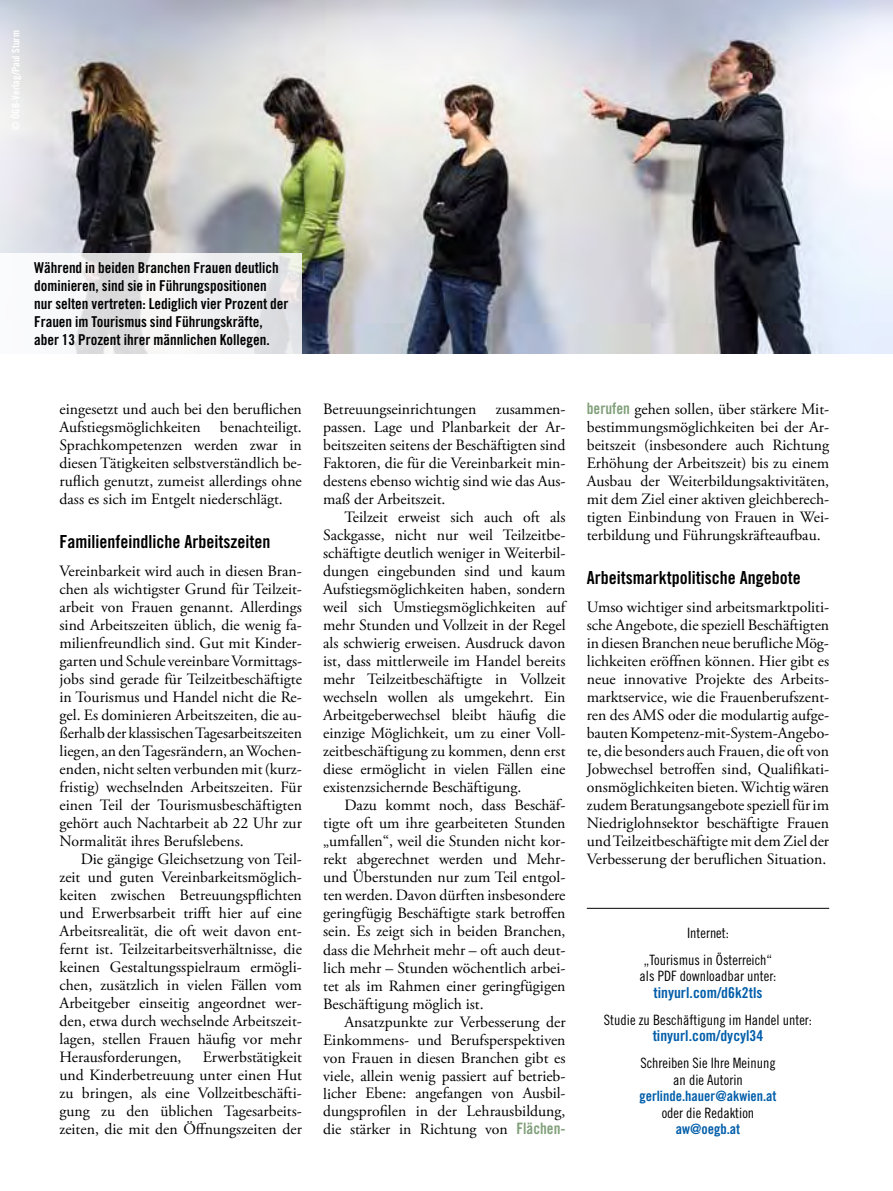
<style>
.page{position:relative;width:893px;height:1191px;background:#fff}
.page>*{position:absolute;margin:0;border:0;box-sizing:border-box;transform-origin:0 0}
.t1{font:18px "Trade Gothic Bold Cond Twenty";color:#000}
.t2{font:15.75px/18px "Adobe Garamond Pro";color:#000;text-align:justify}
.t3{font:15px/18px "Trade Gothic Bold Cond Twenty";color:#000}
.t4{font:15px "Trade Gothic Bold Cond Twenty";color:#005da9}
.t5{font:14.25px/26.1px "Trade Gothic Cond Eighteen";color:#000;text-align:center}
.t6{font:14.25px "Trade Gothic Bold Cond Twenty";color:#005da9}
.t7{font:10.5px "Trade Gothic Bold Cond Twenty";color:#fff}
.s1{font-family:"Trade Gothic Bold Cond Twenty";color:#809f7a}
</style>
<div class="page">
<hr style="left:587px;top:908px;width:242px;height:1px;background:#000">
<img style="left:0;top:0;width:893px;height:353px">
<svg style="left:0;top:253px;width:302px;height:100px"></svg>
<p class="t7" style="left:9px;top:130px;width:101px;rotate:-90deg">© ÖGB-Verlag/Paul Sturm</p>
<p class="t3" style="left:34px;top:258px;width:256px">Während in beiden Branchen Frauen deutlich dominieren, sind sie in Führungspositionen nur selten vertreten: Lediglich vier Prozent der Frauen im Tourismus sind Führungskräfte, aber 13 Prozent ihrer männlichen Kollegen.</p>
<p class="t2" style="left:60px;top:401px;width:244px">eingesetzt und auch bei den beruflichen Aufstiegsmöglichkeiten benachteiligt.<br>Sprachkompetenzen werden zwar in diesen Tätigkeiten selbstverständlich be&shy;ruflich genutzt, zumeist allerdings ohne dass es sich im Entgelt niederschlägt.</p>
<p class="t1" style="left:60px;top:530px;width:212px">Familienfeindliche Arbeitszeiten</p>
<p class="t2" style="left:60px;top:563px;width:244px">Vereinbarkeit wird auch in diesen Bran&shy;chen als wichtigster Grund für Teilzeit&shy;arbeit von Frauen genannt. Allerdings sind Arbeitszeiten üblich, die wenig fa&shy;milienfreundlich sind. Gut mit Kinder&shy;garten und Schule vereinbare Vormittags&shy;jobs sind gerade für Teilzeitbeschäftigte in Tourismus und Handel nicht die Re&shy;gel. Es dominieren Arbeitszeiten, die au&shy;ßerhalb der klassischen Tagesarbeitszeiten liegen, an den Tagesrändern, an Wochen&shy;enden, nicht selten verbunden mit (kurz&shy;fristig) wechselnden Arbeitszeiten. Für einen Teil der Tourismusbeschäftigten gehört auch Nachtarbeit ab 22 Uhr zur Normalität ihres Berufslebens.</p>
<p class="t2" style="left:60px;top:851px;width:244px;text-indent:21px">Die gängige Gleichsetzung von Teil&shy;zeit und guten Vereinbarkeitsmöglich&shy;keiten zwischen Betreuungspflichten und Erwerbsarbeit trifft hier auf eine Arbeitsrealität, die oft weit davon ent&shy;fernt ist. Teilzeitarbeitsverhältnisse, die keinen Gestaltungsspielraum ermögli&shy;chen, zusätzlich in vielen Fällen vom Arbeitgeber einseitig angeordnet wer&shy;den, etwa durch wechselnde Arbeitszeit&shy;lagen, stellen Frauen häufig vor mehr Herausforderungen,</p>
<p class="t2" style="left:60px;top:1049px;width:244px;text-indent:143px">Erwerbstätigkeit und Kinderbetreuung unter einen Hut zu bringen, als eine Vollzeitbeschäfti&shy;gung zu den üblichen Tagesarbeits&shy;zeiten, die mit den Öffnungszeiten der</p>
<p class="t2" style="left:323px;top:401px;width:244px">Betreuungseinrichtungen zusammen&shy;passen. Lage und Planbarkeit der Ar&shy;beitszeiten seitens der Beschäftigten sind Faktoren, die für die Vereinbarkeit min&shy;destens ebenso wichtig sind wie das Aus&shy;maß der Arbeitszeit.</p>
<p class="t2" style="left:323px;top:509px;width:244px;text-indent:21px">Teilzeit erweist sich auch oft als Sackgasse, nicht nur weil Teilzeitbe&shy;schäftigte deutlich weniger in Weiterbil&shy;dungen eingebunden sind und kaum Aufstiegsmöglichkeiten haben, sondern weil sich Umstiegsmöglichkeiten auf mehr Stunden und Vollzeit in der Regel als schwierig erweisen. Ausdruck davon ist, dass mittlerweile im Handel bereits mehr Teilzeitbeschäftigte in Vollzeit wechseln wollen als umgekehrt. Ein Arbeitgeberwechsel bleibt häufig die einzige Möglichkeit, um zu einer Voll&shy;zeitbeschäftigung zu kommen, denn erst diese ermöglicht in vielen Fällen eine existenzsichernde Beschäftigung.</p>
<p class="t2" style="left:323px;top:797px;width:244px;text-indent:21px">Dazu kommt noch, dass Beschäf&shy;tigte oft um ihre gearbeiteten Stunden „umfallen“, weil die Stunden nicht kor&shy;rekt abgerechnet werden und Mehr&shy;und Überstunden nur zum Teil entgol&shy;ten werden. Davon dürften insbesondere geringfügig Beschäftigte stark betroffen sein. Es zeigt sich in beiden Branchen, dass die Mehrheit mehr – oft auch deut&shy;lich mehr – Stunden wöchentlich arbei&shy;tet als im Rahmen einer geringfügigen Beschäftigung möglich ist.</p>
<p class="t2" style="left:323px;top:1013px;width:244px;text-indent:21px">Ansatzpunkte zur Verbesserung der Einkommens- und Berufsperspektiven von Frauen in diesen Branchen gibt es viele, allein wenig passiert auf betrieb&shy;licher Ebene: angefangen von Ausbil&shy;dungsprofilen in der Lehrausbildung, die stärker in Richtung von <span class="s1">Flächen-</span></p>
<p class="t2" style="left:587px;top:401px;width:244px"><span class="s1">berufen</span> gehen sollen, über stärkere Mit&shy;bestimmungsmöglichkeiten bei der Ar&shy;beitszeit (insbesondere auch Richtung Erhöhung der Arbeitszeit) bis zu einem Ausbau der Weiterbildungsaktivitäten, mit dem Ziel einer aktiven gleichberech&shy;tigten Einbindung von Frauen in Wei&shy;terbildung und Führungskräfteaufbau.</p>
<p class="t1" style="left:587px;top:566px;width:215px">Arbeitsmarktpolitische Angebote</p>
<p class="t2" style="left:587px;top:599px;width:244px">Umso wichtiger sind arbeitsmarktpoliti&shy;sche Angebote, die speziell Beschäftigten in diesen Branchen neue berufliche Mög&shy;lichkeiten eröffnen können. Hier gibt es neue innovative Projekte des Arbeits&shy;marktservice, wie die Frauenberufszent&shy;ren des AMS oder die modulartig aufge&shy;bauten Kompetenz-mit-System-Angebo&shy;te, die besonders auch Frauen, die oft von Jobwechsel betroffen sind, Qualifikati&shy;onsmöglichkeiten bieten. Wichtig wären zudem Beratungsangebote speziell für im Niedriglohnsektor beschäftigte Frauen und Teilzeitbeschäftigte mit dem Ziel der Verbesserung der beruflichen Situation.</p>
<p class="t5" style="left:644px;top:920px;width:130px">Internet:<br>„Tourismus in Österreich“</p>
<p class="t5" style="left:640px;top:962px;width:138px">als PDF downloadbar unter:</p>
<p class="t4" style="left:653px;top:983px;width:110px">tinyurl.com/d6k2tls</p>
<p class="t5" style="left:604px;top:1006px;width:210px">Studie zu Beschäftigung im Handel unter:</p>
<p class="t4" style="left:653px;top:1026px;width:112px">tinyurl.com/dycyl34</p>
<p class="t5" style="left:640px;top:1055px;width:137px;line-height:16.5px">Schreiben Sie Ihre Meinung an die Autorin</p>
<p class="t6" style="left:639px;top:1087px;width:139px">gerlinde.hauer@akwien.at</p>
<p class="t5" style="left:662px;top:1099px;width:94px">oder die Redaktion</p>
<p class="t6" style="left:676px;top:1120px;width:66px">aw@oegb.at</p>
</div>
